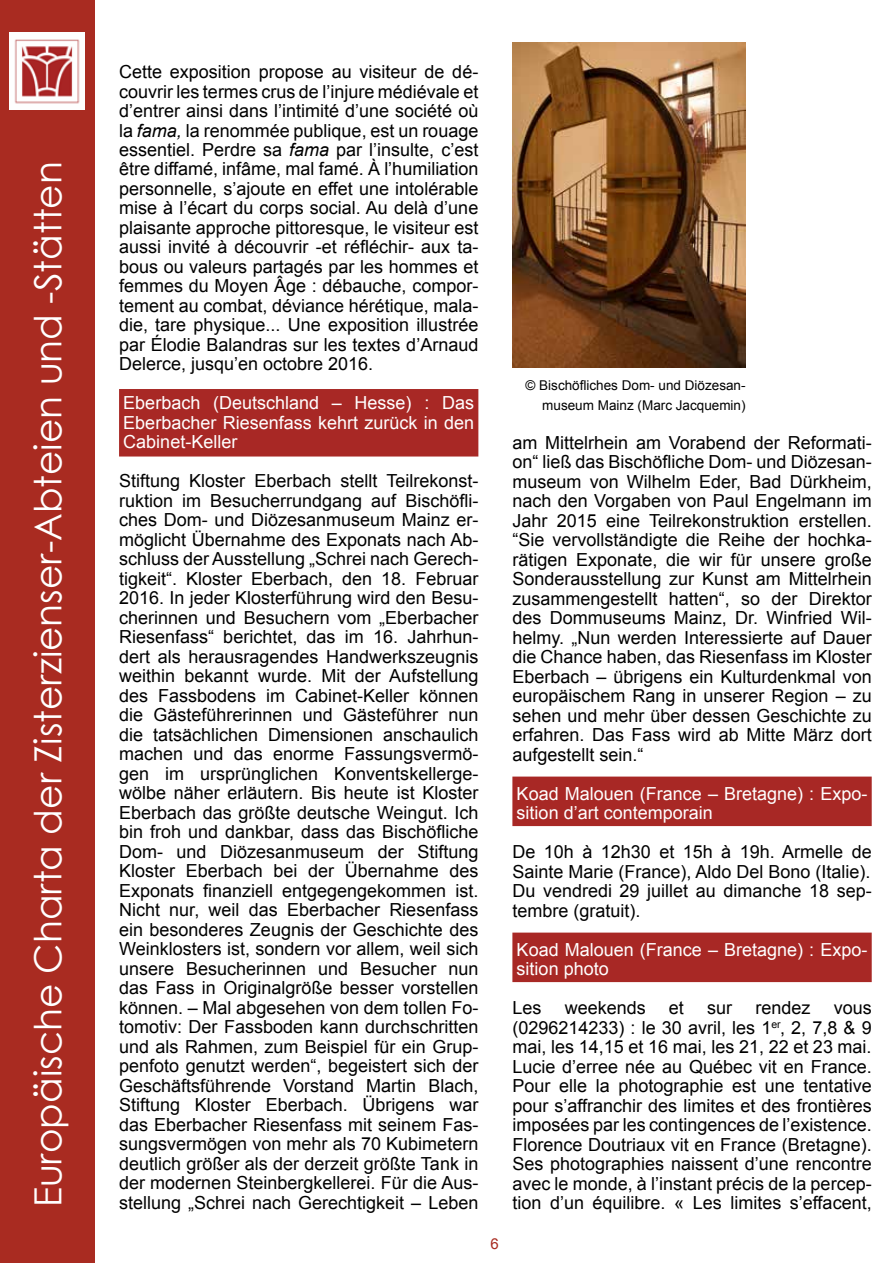
<style>
.page{position:relative;width:893px;height:1263px;background:#fff}
.page>*{position:absolute;margin:0;border:0;box-sizing:border-box;transform-origin:0 0}
.t1{font:37.5px "Century Gothic";color:#fff}
.t2{font:18px/19.5px "Arial";color:#000;text-align:justify}
.t3{font:18px/19.5px "Arial";color:#fff}
.t4{font:15px "Arial";color:#a92b21}
.t5{font:13.5px/19.5px "Arial";color:#000;text-align:right}
.s1{font-style:italic}
</style>
<div class="page">
<div style="left:0;top:0;width:95px;height:1263px;background:#a92b21"></div>
<img style="left:10px;top:33px;width:75px;height:76px">
<div style="left:119px;top:389px;width:359px;height:67px;background:#a82825"></div>
<div style="left:512px;top:776px;width:360px;height:50px;background:#a82825"></div>
<div style="left:512px;top:932px;width:360px;height:50px;background:#a82825"></div>
<img style="left:512px;top:43px;width:234px;height:324px">
<h1 class="t1" style="left:22px;top:1207px;width:1047px;rotate:-90deg">Europäische Charta der Zisterzienser-Abteien und -Stätten</h1>
<p class="t2" style="left:119px;top:62px;width:361px">Cette exposition propose au visiteur de dé&shy;couvrir les termes crus de l’injure médiévale et d’entrer ainsi dans l’intimité d’une société où la <span class="s1">fama,</span> la renommée publique, est un rouage essentiel. Perdre sa <span class="s1">fama</span> par l’insulte, c’est être diffamé, infâme, mal famé. À l’humiliation personnelle, s’ajoute en effet une intolérable mise à l’écart du corps social. Au delà d’une plaisante approche pittoresque, le visiteur est aussi invité à découvrir -et réfléchir- aux ta&shy;bous ou valeurs partagés par les hommes et femmes du Moyen Âge : débauche, compor&shy;tement au combat, déviance hérétique, mala&shy;die, tare physique... Une exposition illustrée par Élodie Balandras sur les textes d’Arnaud Delerce, jusqu’en octobre 2016.</p>
<p class="t3" style="left:123px;top:394px;width:352px;text-align:justify">Eberbach (Deutschland – Hesse) : Das Eberbacher Riesenfass kehrt zurück in den Cabinet-Keller</p>
<p class="t2" style="left:119px;top:472px;width:361px">Stiftung Kloster Eberbach stellt Teilrekonst&shy;ruktion im Besucherrundgang auf Bischöfli&shy;ches Dom- und Diözesanmuseum Mainz er&shy;möglicht Übernahme des Exponats nach Ab&shy;schluss der Ausstellung „Schrei nach Gerech&shy;tigkeit“. Kloster Eberbach, den 18. Februar 2016. In jeder Klosterführung wird den Besu&shy;cherinnen und Besuchern vom „Eberbacher Riesenfass“ berichtet, das im 16. Jahrhun&shy;dert als herausragendes Handwerkszeugnis weithin bekannt wurde. Mit der Aufstellung des Fassbodens im Cabinet-Keller können die Gästeführerinnen und Gästeführer nun die tatsächlichen Dimensionen anschaulich machen und das enorme Fassungsvermö&shy;gen im ursprünglichen Konventskellerge&shy;wölbe näher erläutern. Bis heute ist Kloster Eberbach das größte deutsche Weingut. Ich bin froh und dankbar, dass das Bischöfliche Dom- und Diözesanmuseum der Stiftung Kloster Eberbach bei der Übernahme des Exponats finanziell entgegengekommen ist.<br>Nicht nur, weil das Eberbacher Riesenfass ein besonderes Zeugnis der Geschichte des Weinklosters ist, sondern vor allem, weil sich unsere Besucherinnen und Besucher nun das Fass in Originalgröße besser vorstellen können. – Mal abgesehen von dem tollen Fo&shy;tomotiv: Der Fassboden kann durchschritten und als Rahmen, zum Beispiel für ein Grup&shy;penfoto genutzt werden“, begeistert sich der Geschäftsführende Vorstand Martin Blach, Stiftung Kloster Eberbach. Übrigens war das Eberbacher Riesenfass mit seinem Fas&shy;sungsvermögen von mehr als 70 Kubimetern deutlich größer als der derzeit größte Tank in der modernen Steinbergkellerei. Für die Aus&shy;stellung „Schrei nach Gerechtigkeit – Leben</p>
<p class="t4" style="left:490px;top:1233px;width:10px">6</p>
<p class="t5" style="left:526px;top:376px;width:222px">© Bischöfliches Dom- und Diözesan&shy;museum Mainz (Marc Jacquemin)</p>
<p class="t2" style="left:512px;top:433px;width:361px">am Mittelrhein am Vorabend der Reformati&shy;on“ ließ das Bischöfliche Dom- und Diözesan&shy;museum von Wilhelm Eder, Bad Dürkheim, nach den Vorgaben von Paul Engelmann im Jahr 2015 eine Teilrekonstruktion erstellen. “Sie vervollständigte die Reihe der hochka&shy;rätigen Exponate, die wir für unsere große Sonderausstellung zur Kunst am Mittelrhein zusammengestellt hatten“, so der Direktor des Dommuseums Mainz, Dr. Winfried Wil&shy;helmy. „Nun werden Interessierte auf Dauer die Chance haben, das Riesenfass im Kloster Eberbach – übrigens ein Kulturdenkmal von europäischem Rang in unserer Region – zu sehen und mehr über dessen Geschichte zu erfahren. Das Fass wird ab Mitte März dort aufgestellt sein.“</p>
<p class="t3" style="left:517px;top:784px;width:352px">Koad Malouen (France – Bretagne) : Expo&shy;sition d’art contemporain</p>
<p class="t2" style="left:512px;top:842px;width:361px">De 10h à 12h30 et 15h à 19h. Armelle de Sainte Marie (France), Aldo Del Bono (Italie).<br>Du vendredi 29 juillet au dimanche 18 sep&shy;tembre (gratuit).</p>
<p class="t3" style="left:517px;top:940px;width:352px">Koad Malouen (France – Bretagne) : Expo&shy;sition photo</p>
<p class="t2" style="left:512px;top:998px;width:31px">Les</p>
<p class="t2" style="left:565px;top:998px;width:83px">weekends</p>
<p class="t2" style="left:669px;top:998px;width:17px">et</p>
<p class="t2" style="left:707px;top:998px;width:27px">sur</p>
<p class="t2" style="left:755px;top:998px;width:57px">rendez</p>
<p class="t2" style="left:512px;top:998px;width:361px;text-indent:321px">vous (0296214233) : le 30 avril, les 1<sup>er</sup>, 2, 7,8 &amp; 9 mai, les 14,15 et 16 mai, les 21, 22 et 23 mai.<br>Lucie d’erree née au Québec vit en France.<br>Pour elle la photographie est une tentative pour s’affranchir des limites et des frontières imposées par les contingences de l’existence.<br>Florence Doutriaux vit en France (Bretagne).<br>Ses photographies naissent d’une rencontre avec le monde, à l’instant précis de la percep&shy;tion d’un équilibre. « Les limites s’effacent,</p>
</div>
